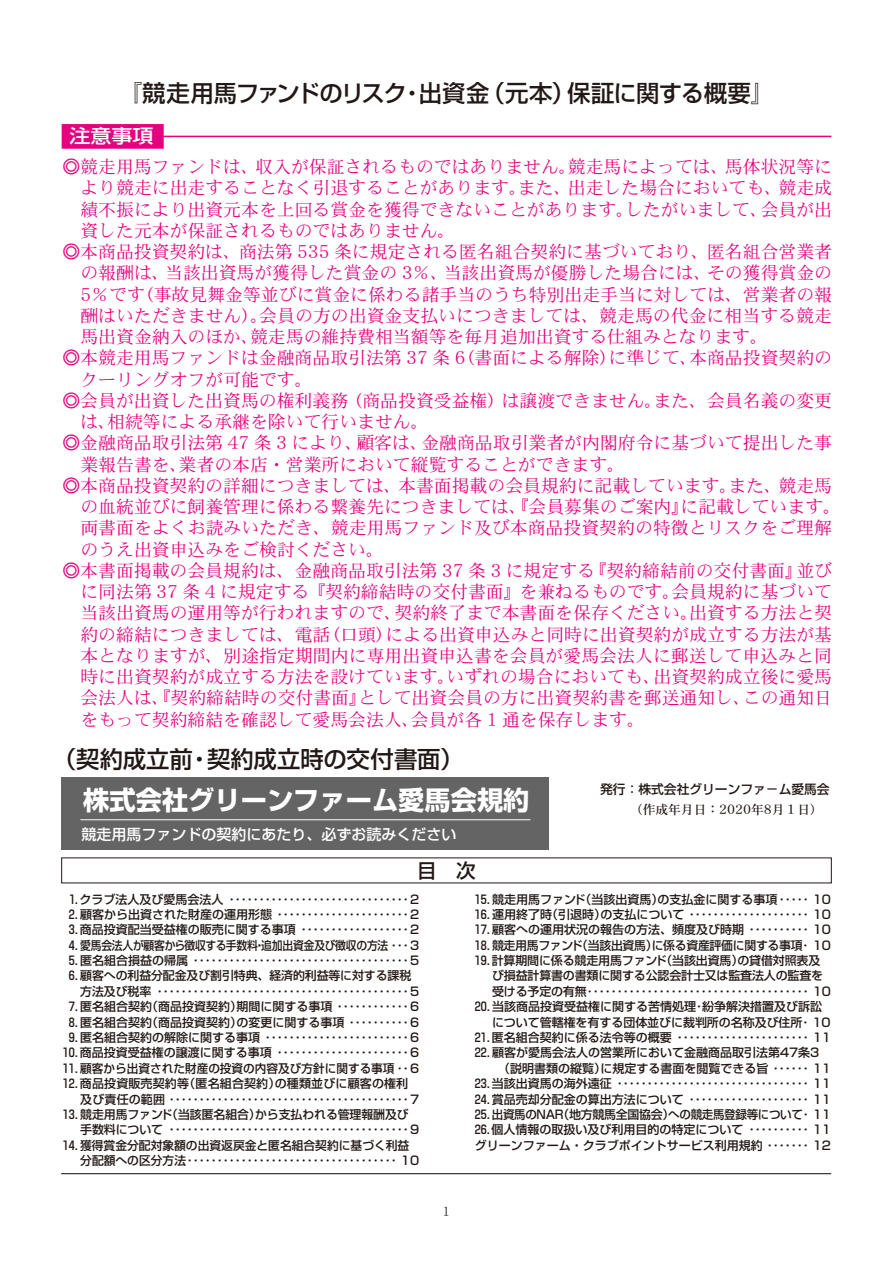
<style>
.page{position:relative;width:893px;height:1263px;background:#fff}
.page>*{position:absolute;margin:0;border:0;box-sizing:border-box;transform-origin:0 0}
.t1{font:700 26.25px "Shin Go";color:#fff}
.t2{font:500 23.4px "Shin Go Pro";letter-spacing:-.01em;color:#221815}
.t3{font:500 19.5px "Shin Go";color:#221815}
.t4{font:500 18.9px "Shin Go Pro";color:#fff;scale:1.11 1}
.t5{font:17.85px "DFPHS Mincho CID W3";color:#e4007f}
.t6{font:500 15px "Shin Go Pro";color:#fff}
.t7{font:500 12.75px "Shin Go Pro";color:#221815}
.t8{font:12.75px "DFPHS Mincho CID W5";color:#221815}
.t9{font:12.75px "DFPHS Mincho CID W3";color:#221815}
.t10{font:500 12px "Shin Go Pro";color:#221815}
.t11{font:500 12px "Shin Go Pro";letter-spacing:-.03em;color:#221815}
.t12{font:500 12px "Shin Go Pro";letter-spacing:-.025em;color:#221815}
</style>
<div class="page">
<hr style="left:98px;top:136px;width:733px;height:1px;background:#e4007f">
<div style="left:62px;top:777px;width:487px;height:72px;background:#656464"></div>
<hr style="left:80px;top:819px;width:450px;height:1px;background:#fff">
<hr style="left:61px;top:1173px;width:770px;height:1px;background:#221815">
<svg style="left:62px;top:124px;width:102px;height:25px;background:#e40480"></svg>
<h2 class="t2" style="left:119px;top:74px;width:657px">『競走用馬ファンドのリスク・出資金（元本）保証に関する概要』</h2>
<h3 class="t4" style="left:69px;top:121px;width:77px">注意事項</h3>
<h3 class="t5" style="left:62px;top:157px;width:771px">◎競走用馬ファンドは、収入が保証されるものではありません。競走馬によっては、馬体状況等に</h3>
<h3 class="t5" style="left:80px;top:178px;width:753px">より競走に出走することなく引退することがあります。また、出走した場合においても、競走成</h3>
<h3 class="t5" style="left:80px;top:199px;width:753px">績不振により出資元本を上回る賞金を獲得できないことがあります。したがいまして、会員が出</h3>
<h3 class="t5" style="left:80px;top:221px;width:377px">資した元本が保証されるものではありません。</h3>
<h3 class="t5" style="left:62px;top:242px;width:771px">◎本商品投資契約は、商法第 535 条に規定される匿名組合契約に基づいており、匿名組合営業者</h3>
<h3 class="t5" style="left:80px;top:263px;width:753px">の報酬は、当該出資馬が獲得した賞金の 3％、当該出資馬が優勝した場合には、その獲得賞金の</h3>
<h3 class="t5" style="left:80px;top:284px;width:753px">5％です（事故見舞金等並びに賞金に係わる諸手当のうち特別出走手当に対しては、営業者の報</h3>
<h3 class="t5" style="left:80px;top:306px;width:753px">酬はいただきません）。会員の方の出資金支払いにつきましては、競走馬の代金に相当する競走</h3>
<h3 class="t5" style="left:80px;top:327px;width:689px">馬出資金納入のほか、競走馬の維持費相当額等を毎月追加出資する仕組みとなります。</h3>
<h3 class="t5" style="left:62px;top:348px;width:771px">◎本競走用馬ファンドは金融商品取引法第 37 条 6（書面による解除）に準じて、本商品投資契約の</h3>
<h3 class="t5" style="left:80px;top:369px;width:234px">クーリングオフが可能です。</h3>
<h3 class="t5" style="left:62px;top:391px;width:771px">◎会員が出資した出資馬の権利義務（商品投資受益権）は譲渡できません。また、会員名義の変更</h3>
<h3 class="t5" style="left:80px;top:412px;width:350px">は、相続等による承継を除いて行いません。</h3>
<h3 class="t5" style="left:62px;top:433px;width:771px">◎金融商品取引法第 47 条 3 により、顧客は、金融商品取引業者が内閣府令に基づいて提出した事</h3>
<h3 class="t5" style="left:80px;top:454px;width:546px">業報告書を、業者の本店・営業所において縦覧することができます。</h3>
<h3 class="t5" style="left:62px;top:476px;width:771px">◎本商品投資契約の詳細につきましては、本書面掲載の会員規約に記載しています。また、競走馬</h3>
<h3 class="t5" style="left:80px;top:497px;width:762px">の血統並びに飼養管理に係わる繋養先につきましては、『会員募集のご案内』に記載しています。</h3>
<h3 class="t5" style="left:80px;top:518px;width:753px">両書面をよくお読みいただき、競走用馬ファンド及び本商品投資契約の特徴とリスクをご理解</h3>
<h3 class="t5" style="left:80px;top:539px;width:305px">のうえ出資申込みをご検討ください。</h3>
<h3 class="t5" style="left:62px;top:561px;width:771px">◎本書面掲載の会員規約は、金融商品取引法第 37 条 3 に規定する『契約締結前の交付書面』並び</h3>
<h3 class="t5" style="left:80px;top:582px;width:753px">に同法第 37 条 4 に規定する『契約締結時の交付書面』を兼ねるものです。会員規約に基づいて</h3>
<h3 class="t5" style="left:80px;top:603px;width:753px">当該出資馬の運用等が行われますので、契約終了まで本書面を保存ください。出資する方法と契</h3>
<h3 class="t5" style="left:80px;top:624px;width:753px">約の締結につきましては、電話（口頭）による出資申込みと同時に出資契約が成立する方法が基</h3>
<h3 class="t5" style="left:80px;top:646px;width:753px">本となりますが、別途指定期間内に専用出資申込書を会員が愛馬会法人に郵送して申込みと同</h3>
<h3 class="t5" style="left:80px;top:667px;width:753px">時に出資契約が成立する方法を設けています。いずれの場合においても、出資契約成立後に愛馬</h3>
<h3 class="t5" style="left:80px;top:688px;width:753px">会法人は、『契約締結時の交付書面』として出資会員の方に出資契約書を郵送通知し、この通知日</h3>
<h3 class="t5" style="left:80px;top:709px;width:566px">をもって契約締結を確認して愛馬会法人、会員が各 1 通を保存します。</h3>
<h2 class="t2" style="left:53px;top:739px;width:412px">（契約成立前・契約成立時の交付書面）</h2>
<h1 class="t1" style="left:83px;top:790px;width:448px">株式会社グリーンファーム愛馬会規約</h1>
<p class="t6" style="left:81px;top:821px;width:376px">競走用馬ファンドの契約にあたり、必ずお読みください</p>
<h3 class="t3" style="left:417px;top:858px;width:60px">目　次</h3>
<p class="t7" style="left:600px;top:779px;width:231px">発行：株式会社グリーンファ－ム愛馬会</p>
<p class="t8" style="left:613px;top:802px;width:211px">　 （作成年月日：2020年8月１日）</p>
<p class="t10" style="left:69px;top:889px;width:351px">1．クラブ法人及び愛馬会法人･･････････････････････････････2</p>
<p class="t10" style="left:69px;top:904px;width:352px">2．顧客から出資された財産の運用形態･･････････････････････2</p>
<p class="t10" style="left:69px;top:920px;width:352px">3．商品投資配当受益権の販売に関する事項･･････････････････2</p>
<p class="t10" style="left:69px;top:935px;width:352px">4．愛馬会法人が顧客から徴収する手数料・追加出資金及び徴収の方法･･･3</p>
<p class="t10" style="left:69px;top:951px;width:352px">5．匿名組合損益の帰属････････････････････････････････････5</p>
<p class="t10" style="left:69px;top:966px;width:344px">6．顧客への利益分配金及び割引特典、経済的利益等に対する課税</p>
<p class="t10" style="left:80px;top:981px;width:340px">方法及び税率･･････････････････････････････････････････5</p>
<p class="t10" style="left:69px;top:997px;width:352px">7．匿名組合契約（商品投資契約）期間に関する事項････････････6</p>
<p class="t10" style="left:69px;top:1012px;width:352px">8．匿名組合契約（商品投資契約）の変更に関する事項･･････････6</p>
<p class="t10" style="left:69px;top:1028px;width:352px">9．匿名組合契約の解除に関する事項････････････････････････6</p>
<p class="t10" style="left:63px;top:1043px;width:358px">10．商品投資受益権の譲渡に関する事項･･････････････････････6</p>
<p class="t10" style="left:63px;top:1058px;width:358px">11．顧客から出資された財産の投資の内容及び方針に関する事項･･6</p>
<p class="t10" style="left:63px;top:1074px;width:347px">12．商品投資販売契約等（匿名組合契約）の種類並びに顧客の権利</p>
<p class="t10" style="left:80px;top:1089px;width:340px">及び責任の範囲････････････････････････････････････････7</p>
<p class="t10" style="left:63px;top:1104px;width:347px">13．競走用馬ファンド（当該匿名組合）から支払われる管理報酬及び</p>
<p class="t10" style="left:80px;top:1120px;width:340px">手数料について････････････････････････････････････････9</p>
<p class="t10" style="left:63px;top:1135px;width:348px">14．獲得賞金分配対象額の出資返戻金と匿名組合契約に基づく利益</p>
<p class="t10" style="left:80px;top:1151px;width:340px">分配額への区分方法･･･････････････････････････････････ 10</p>
<p class="t9" style="left:443px;top:1205px;width:9px">1</p>
<p class="t10" style="left:475px;top:889px;width:358px">15．競走用馬ファンド（当該出資馬）の支払金に関する事項･････ 10</p>
<p class="t10" style="left:475px;top:904px;width:358px">16．運用終了時（引退時）の支払について････････････････････ 10</p>
<p class="t10" style="left:475px;top:920px;width:358px">17．顧客への運用状況の報告の方法、頻度及び時期･･････････ 10</p>
<p class="t12" style="left:475px;top:935px;width:358px">18．競走用馬ファンド（当該出資馬）に係る資産評価に関する事項･ 10</p>
<p class="t10" style="left:475px;top:951px;width:347px">19．計算期間に係る競走用馬ファンド（当該出資馬）の貸借対照表及</p>
<p class="t10" style="left:492px;top:966px;width:333px">び損益計算書の書類に関する公認会計士又は監査法人の監査を</p>
<p class="t10" style="left:492px;top:981px;width:340px">受ける予定の有無･････････････････････････････････････ 10</p>
<p class="t10" style="left:475px;top:997px;width:349px">20．当該商品投資受益権に関する苦情処理･紛争解決措置及び訴訟</p>
<p class="t10" style="left:492px;top:1012px;width:340px">について管轄権を有する団体並びに裁判所の名称及び住所･ 10</p>
<p class="t10" style="left:475px;top:1028px;width:358px">21．匿名組合契約に係る法令等の概要･･････････････････････ 11</p>
<p class="t10" style="left:475px;top:1043px;width:346px">22．顧客が愛馬会法人の営業所において金融商品取引法第47条3</p>
<p class="t10" style="left:492px;top:1058px;width:340px">　（説明書類の縦覧）に規定する書面を閲覧できる旨･･････ 11</p>
<p class="t10" style="left:475px;top:1074px;width:358px">23．当該出資馬の海外遠征････････････････････････････････ 11</p>
<p class="t10" style="left:475px;top:1089px;width:358px">24．賞品売却分配金の算出方法について････････････････････ 11</p>
<p class="t11" style="left:475px;top:1104px;width:358px">25．出資馬のNAR（地方競馬全国協会）への競走馬登録等について･ 11</p>
<p class="t10" style="left:475px;top:1120px;width:358px">26．個人情報の取扱い及び利用目的の特定について･･････････ 11</p>
<p class="t10" style="left:475px;top:1135px;width:358px">グリーンファーム・クラブポイントサービス利用規約･･･････ 12</p>
</div>
